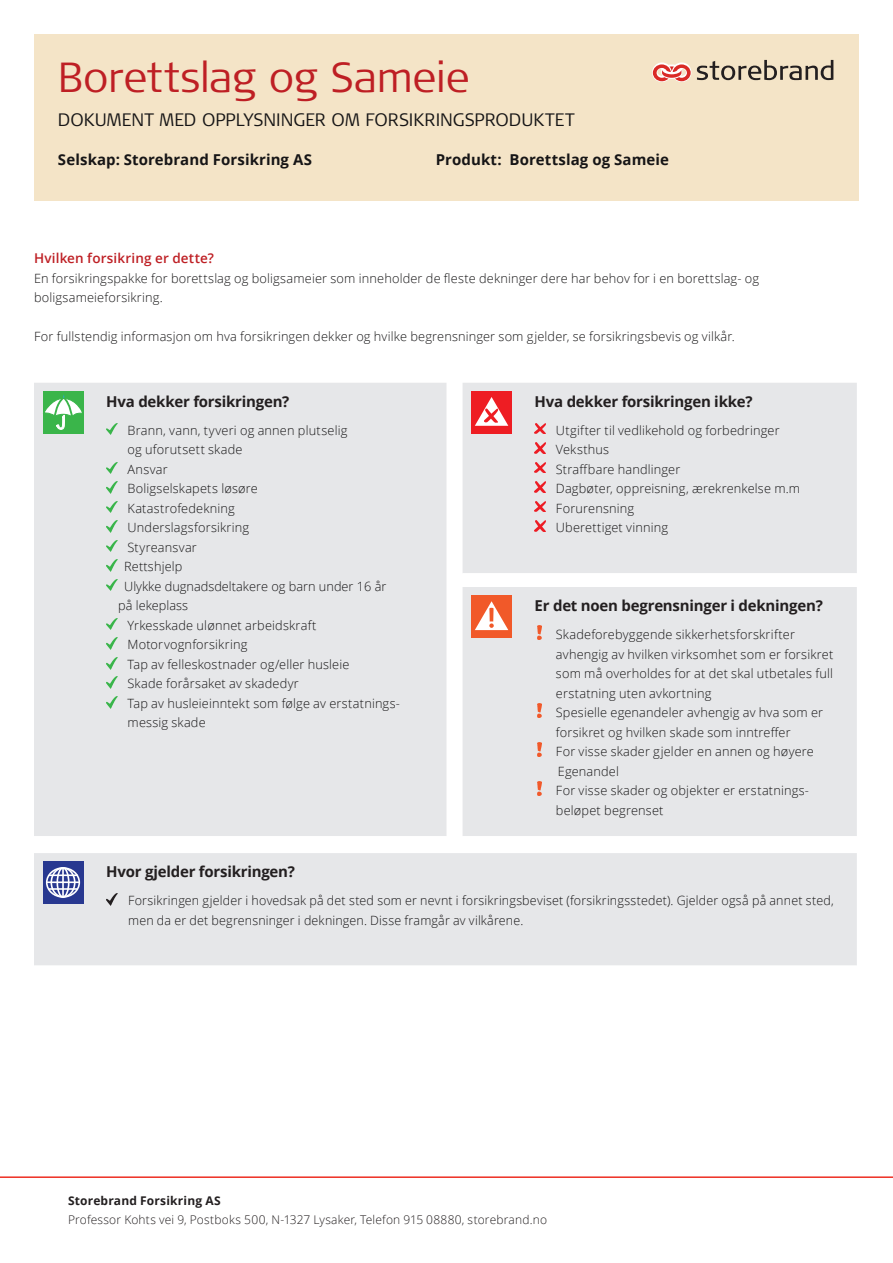
<style>
.page{position:relative;width:893px;height:1263px;background:#fff}
.page>*{position:absolute;margin:0;border:0;box-sizing:border-box;transform-origin:0 0}
.Hovedtittel_mørk_rød{font:300 42px "Signa Column";letter-spacing:-.005em;color:#be1f24}
.Ingress_Sitat_-_16_2{font:300 18px "Signa Column";color:#161516}
.Overskrifter_IPID_bo{font:700 15px "Open Sans";letter-spacing:-.015em;color:#231f20}
.Brødtekst_8_5_13{font:700 15px "Open Sans";letter-spacing:.005em;color:#161516}
.Ingress_Sitat_-_12_1{font:600 13.5px "Open Sans";letter-spacing:.01em;color:#be1f24}
.Brødtekst_8_5_13-2{font:300 12.75px/19.5px "Open Sans";letter-spacing:.01em;color:#161516}
.t1{font:300 12px "Open Sans";letter-spacing:.015em;color:#231f20}
.t2{font:700 12px "Open Sans";letter-spacing:.015em;color:#231f20}
</style>
<div class="page">
<hr style="left:0;top:1176px;width:893px;height:2px;background:#ee2e22">
<div style="left:34px;top:34px;width:825px;height:167px;background:#f4e4c7"></div>
<div style="left:34px;top:383px;width:823px;height:190px;background:#e6e7e9"></div>
<svg style="left:34px;top:573px;width:823px;height:392px;background:#e7e8ea"></svg>
<div style="left:43px;top:391px;width:41px;height:43px;background:#3ab54a"></div>
<svg style="left:45px;top:394px;width:37px;height:36px"></svg>
<svg style="left:106px;top:423px;width:11px;height:12px"></svg>
<svg style="left:106px;top:462px;width:11px;height:12px"></svg>
<svg style="left:106px;top:482px;width:11px;height:11px"></svg>
<svg style="left:106px;top:501px;width:11px;height:12px"></svg>
<svg style="left:106px;top:521px;width:11px;height:11px"></svg>
<svg style="left:106px;top:540px;width:11px;height:12px"></svg>
<svg style="left:106px;top:560px;width:11px;height:11px"></svg>
<svg style="left:106px;top:579px;width:11px;height:12px"></svg>
<svg style="left:106px;top:618px;width:11px;height:12px"></svg>
<svg style="left:106px;top:638px;width:11px;height:11px"></svg>
<svg style="left:106px;top:657px;width:11px;height:12px"></svg>
<svg style="left:106px;top:677px;width:11px;height:11px"></svg>
<svg style="left:106px;top:696px;width:11px;height:12px"></svg>
<div style="left:471px;top:391px;width:41px;height:43px;background:#ee1d23"></div>
<svg style="left:475px;top:397px;width:33px;height:29px"></svg>
<svg style="left:535px;top:423px;width:10px;height:11px"></svg>
<svg style="left:535px;top:443px;width:10px;height:10px"></svg>
<svg style="left:535px;top:462px;width:10px;height:11px"></svg>
<svg style="left:535px;top:482px;width:10px;height:10px"></svg>
<svg style="left:535px;top:501px;width:10px;height:11px"></svg>
<svg style="left:535px;top:521px;width:10px;height:10px"></svg>
<div style="left:471px;top:595px;width:41px;height:43px;background:#f15929"></div>
<svg style="left:475px;top:601px;width:33px;height:29px"></svg>
<svg style="left:538px;top:626px;width:3px;height:13px"></svg>
<svg style="left:538px;top:704px;width:3px;height:13px"></svg>
<svg style="left:538px;top:743px;width:3px;height:13px"></svg>
<svg style="left:538px;top:782px;width:3px;height:13px"></svg>
<svg style="left:43px;top:861px;width:41px;height:43px"></svg>
<div style="left:46px;top:867px;width:34px;height:31px;border:2px solid #fff;border-radius:50%"></div>
<div style="left:50px;top:867px;width:26px;height:31px;border:2px solid #fff;border-radius:50%"></div>
<div style="left:57px;top:867px;width:13px;height:31px;border:2px solid #fff;border-radius:50%"></div>
<hr style="left:62px;top:868px;width:2px;height:30px;background:#fff">
<hr style="left:49px;top:874px;width:29px;height:2px;background:#fff">
<hr style="left:49px;top:888px;width:29px;height:2px;background:#fff">
<hr style="left:47px;top:881px;width:32px;height:2px;background:#fff">
<svg style="left:106px;top:893px;width:11px;height:12px"></svg>
<svg style="left:652px;top:62px;width:39px;height:20px"></svg>
<svg style="left:697px;top:60px;width:136px;height:20px"></svg>
<p class="Hovedtittel_mørk_rød" style="left:58px;top:54px;width:413px">Borettslag og Sameie</p>
<p class="Ingress_Sitat_-_16_2" style="left:58px;top:110px;width:518px">DOKUMENT MED OPPLYSNINGER OM FORSIKRINGSPRODUKTET</p>
<p class="Brødtekst_8_5_13" style="left:58px;top:149px;width:256px">Selskap: Storebrand Forsikring AS</p>
<p class="Brødtekst_8_5_13" style="left:436px;top:149px;width:235px">Produkt: Borettslag og Sameie</p>
<p class="Ingress_Sitat_-_12_1" style="left:34px;top:249px;width:181px">Hvilken forsikring er dette?</p>
<p class="Brødtekst_8_5_13-2" style="left:34px;top:268px;width:727px">En forsikringspakke for borettslag og boligsameier som inneholder de fleste dekninger dere har behov for i en borettslag- og boligsameieforsikring.</p>
<p class="Brødtekst_8_5_13-2" style="left:34px;top:326px;width:702px">For fullstendig informasjon om hva forsikringen dekker og hvilke begrensninger som gjelder, se forsikringsbevis og vilkår.</p>
<p class="Overskrifter_IPID_bo" style="left:106px;top:391px;width:185px">Hva dekker forsikringen?</p>
<p class="Brødtekst_8_5_13-2" style="left:128px;top:420px;width:221px">Brann, vann, tyveri og annen plutselig</p>
<p class="Brødtekst_8_5_13-2" style="left:128px;top:440px;width:116px">og uforutsett skade</p>
<p class="Brødtekst_8_5_13-2" style="left:128px;top:459px;width:42px">Ansvar</p>
<p class="Brødtekst_8_5_13-2" style="left:128px;top:479px;width:132px">Boligselskapets løsøre</p>
<p class="Brødtekst_8_5_13-2" style="left:128px;top:498px;width:109px">Katastrofedekning</p>
<p class="Brødtekst_8_5_13-2" style="left:128px;top:518px;width:123px">Underslagsforsikring</p>
<p class="Brødtekst_8_5_13-2" style="left:128px;top:537px;width:71px">Styreansvar</p>
<p class="Brødtekst_8_5_13-2" style="left:124px;top:557px;width:60px">Rettshjelp</p>
<p class="Brødtekst_8_5_13-2" style="left:124px;top:576px;width:264px">Ulykke dugnadsdeltakere og barn under 16 år</p>
<p class="Brødtekst_8_5_13-2" style="left:118px;top:596px;width:71px">på lekeplass</p>
<p class="Brødtekst_8_5_13-2" style="left:128px;top:615px;width:190px">Yrkesskade ulønnet arbeidskraft</p>
<p class="Brødtekst_8_5_13-2" style="left:128px;top:635px;width:121px">Motorvognforsikring</p>
<p class="Brødtekst_8_5_13-2" style="left:128px;top:654px;width:223px">Tap av felleskostnader og/eller husleie</p>
<p class="Brødtekst_8_5_13-2" style="left:128px;top:674px;width:173px">Skade forårsaket av skadedyr</p>
<p class="Brødtekst_8_5_13-2" style="left:128px;top:693px;width:274px">Tap av husleieinntekt som følge av erstatnings-</p>
<p class="Brødtekst_8_5_13-2" style="left:128px;top:713px;width:80px">messig skade</p>
<p class="Overskrifter_IPID_bo" style="left:535px;top:391px;width:219px">Hva dekker forsikringen ikke?</p>
<p class="Brødtekst_8_5_13-2" style="left:556px;top:420px;width:225px">Utgifter til vedlikehold og forbedringer</p>
<p class="Brødtekst_8_5_13-2" style="left:556px;top:440px;width:55px">Veksthus</p>
<p class="Brødtekst_8_5_13-2" style="left:556px;top:459px;width:126px">Straffbare handlinger</p>
<p class="Brødtekst_8_5_13-2" style="left:556px;top:479px;width:246px">Dagbøter, oppreisning, ærekrenkelse m.m</p>
<p class="Brødtekst_8_5_13-2" style="left:556px;top:498px;width:80px">Forurensning</p>
<p class="Brødtekst_8_5_13-2" style="left:556px;top:518px;width:114px">Uberettiget vinning</p>
<p class="Overskrifter_IPID_bo" style="left:535px;top:595px;width:290px">Er det noen begrensninger i dekningen?</p>
<p class="Brødtekst_8_5_13-2" style="left:556px;top:624px;width:279px">Skadeforebyggende sikkerhetsforskrifter avhengig av hvilken virksomhet som er forsikret som må overholdes for at det skal utbetales full erstatning uten avkortning</p>
<p class="Brødtekst_8_5_13-2" style="left:556px;top:702px;width:269px">Spesielle egenandeler avhengig av hva som er forsikret og hvilken skade som inntreffer</p>
<p class="Brødtekst_8_5_13-2" style="left:556px;top:741px;width:259px">For visse skader gjelder en annen og høyere</p>
<p class="Brødtekst_8_5_13-2" style="left:558px;top:761px;width:63px">Egenandel</p>
<p class="Brødtekst_8_5_13-2" style="left:556px;top:780px;width:253px">For visse skader og objekter er erstatnings&shy;beløpet begrenset</p>
<p class="Overskrifter_IPID_bo" style="left:106px;top:861px;width:190px">Hvor gjelder forsikringen?</p>
<p class="Brødtekst_8_5_13-2" style="left:128px;top:890px;width:707px">Forsikringen gjelder i hovedsak på det sted som er nevnt i forsikringsbeviset (forsikringsstedet). Gjelder også på annet sted, men da er det begrensninger i dekningen. Disse framgår av vilkårene.</p>
<p class="t2" style="left:68px;top:1192px;width:154px">Storebrand Forsikring AS</p>
<p class="t1" style="left:68px;top:1211px;width:481px">Professor Kohts vei 9, Postboks 500, N-1327 Lysaker, Telefon 915 08880, storebrand.no</p>
</div>
